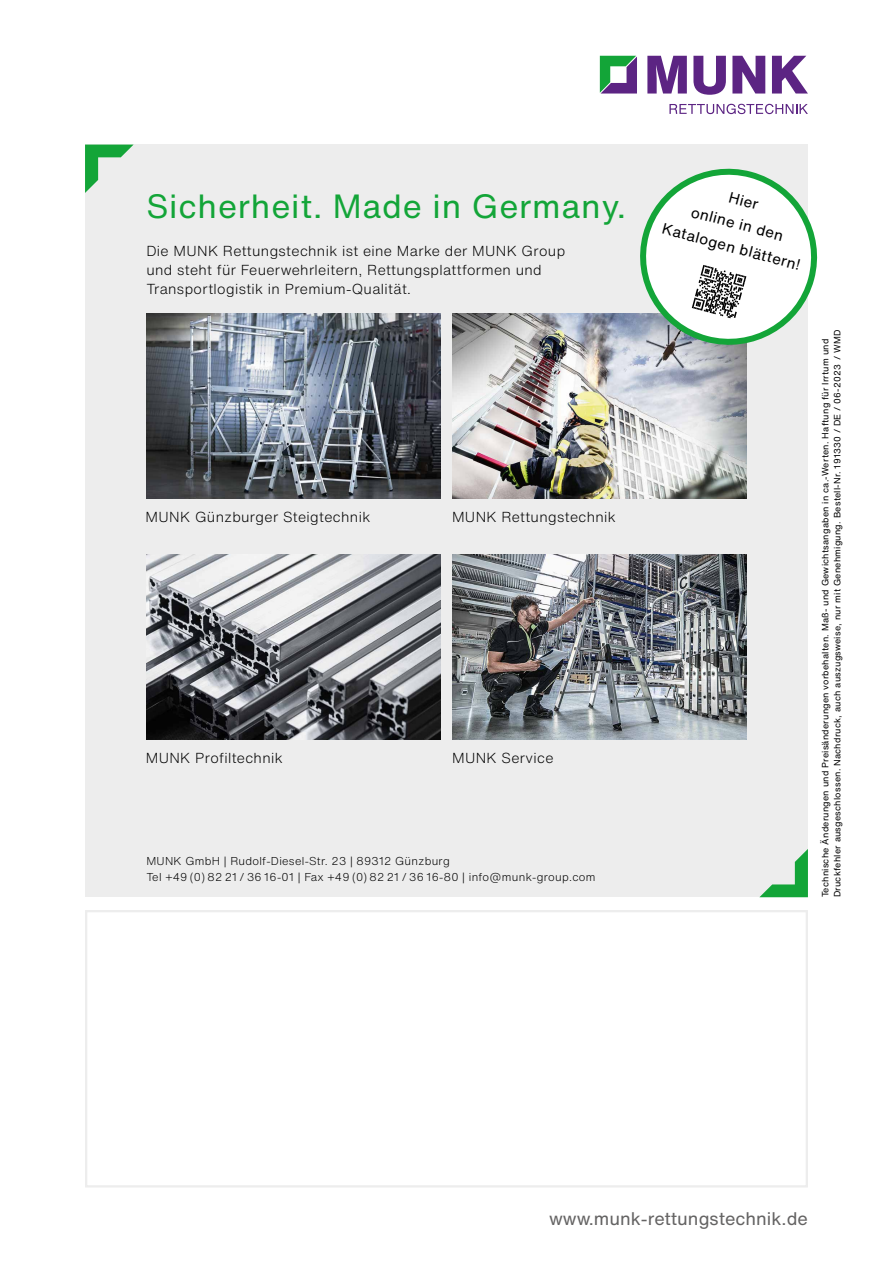
<style>
.page{position:relative;width:893px;height:1263px;background:#fff}
.page>*{position:absolute;margin:0;border:0;box-sizing:border-box;transform-origin:0 0}
.t1{font:33px "Helvetica Now Text";letter-spacing:.025em;color:#13a538}
.t2{font:18px "Helvetica Now Text";color:#646363}
.t3{font:15px/23.7px "Helvetica Now Text";color:#000;text-align:center}
.t4{font:300 14.25px/19.2px "Helvetica Now Text";letter-spacing:.025em;color:#000}
.t5{font:300 11.25px/15.9px "Helvetica Now Text";letter-spacing:.025em;color:#000}
.t6{font:9px/12px "Helvetica Now Text";letter-spacing:.025em;color:#000}
</style>
<div class="page">
<div style="left:85px;top:145px;width:723px;height:752px;background:#ededed"></div>
<img style="left:453px;top:314px;width:294px;height:185px">
<img style="left:146px;top:555px;width:294px;height:185px">
<img style="left:453px;top:555px;width:294px;height:185px">
<img style="left:146px;top:314px;width:294px;height:185px">
<svg style="left:759px;top:849px;width:49px;height:48px"></svg>
<svg style="left:85px;top:145px;width:48px;height:48px"></svg>
<div style="left:85px;top:910px;width:723px;height:277px;border:2px solid #ededed"></div>
<svg style="left:626px;top:168px;width:192px;height:183px"></svg>
<svg style="left:600px;top:56px;width:37px;height:38px"></svg>
<svg style="left:647px;top:56px;width:40px;height:38px"></svg>
<svg style="left:693px;top:56px;width:33px;height:39px"></svg>
<svg style="left:732px;top:56px;width:33px;height:38px"></svg>
<svg style="left:772px;top:56px;width:36px;height:38px"></svg>
<svg style="left:669px;top:104px;width:139px;height:10px"></svg>
<h1 class="t1" style="left:146px;top:181px;width:481px">Sicherheit. Made in Germany.</h1>
<h3 class="t4" style="left:146px;top:241px;width:420px">Die MUNK Rettungstechnik ist eine Marke der MUNK Group und steht für Feuerwehrleitern, Rettungsplattformen und<br>Transportlogistik in Premium-Qualität.</h3>
<h3 class="t4" style="left:146px;top:506px;width:226px">MUNK Günzburger Steigtechnik</h3>
<h3 class="t4" style="left:452px;top:507px;width:165px">MUNK Rettungstechnik</h3>
<h3 class="t4" style="left:146px;top:748px;width:138px">MUNK Profiltechnik</h3>
<h3 class="t4" style="left:452px;top:748px;width:103px">MUNK Service</h3>
<p class="t5" style="left:146px;top:853px;width:451px">MUNK GmbH | Rudolf-Diesel-Str. 23 | 89312 Günzburg<br>Tel +49 (0) 82 21 / 36 16-01 | Fax +49 (0) 82 21 / 36 16-80 | info@munk-group.com</p>
<h3 class="t3" style="left:678px;top:170px;width:144px;rotate:15deg">Hier<br>online in den<br>Katalogen blättern!</h3>
<p class="t6" style="left:819px;top:897px;width:569px;rotate:-90deg">Technische Änderungen und Preisänderungen vorbehalten. Maß- und Gewichtsangaben in ca.-Werten. Haftung für Irrtum und<br>Druckfehler ausgeschlossen. Nachdruck, auch auszugsweise, nur mit Genehmigung. Bestell-Nr. 191330 / DE / 06-2023 / WMD</p>
<h2 class="t2" style="left:549px;top:1205px;width:260px">www.munk-rettungstechnik.de</h2>
</div>
